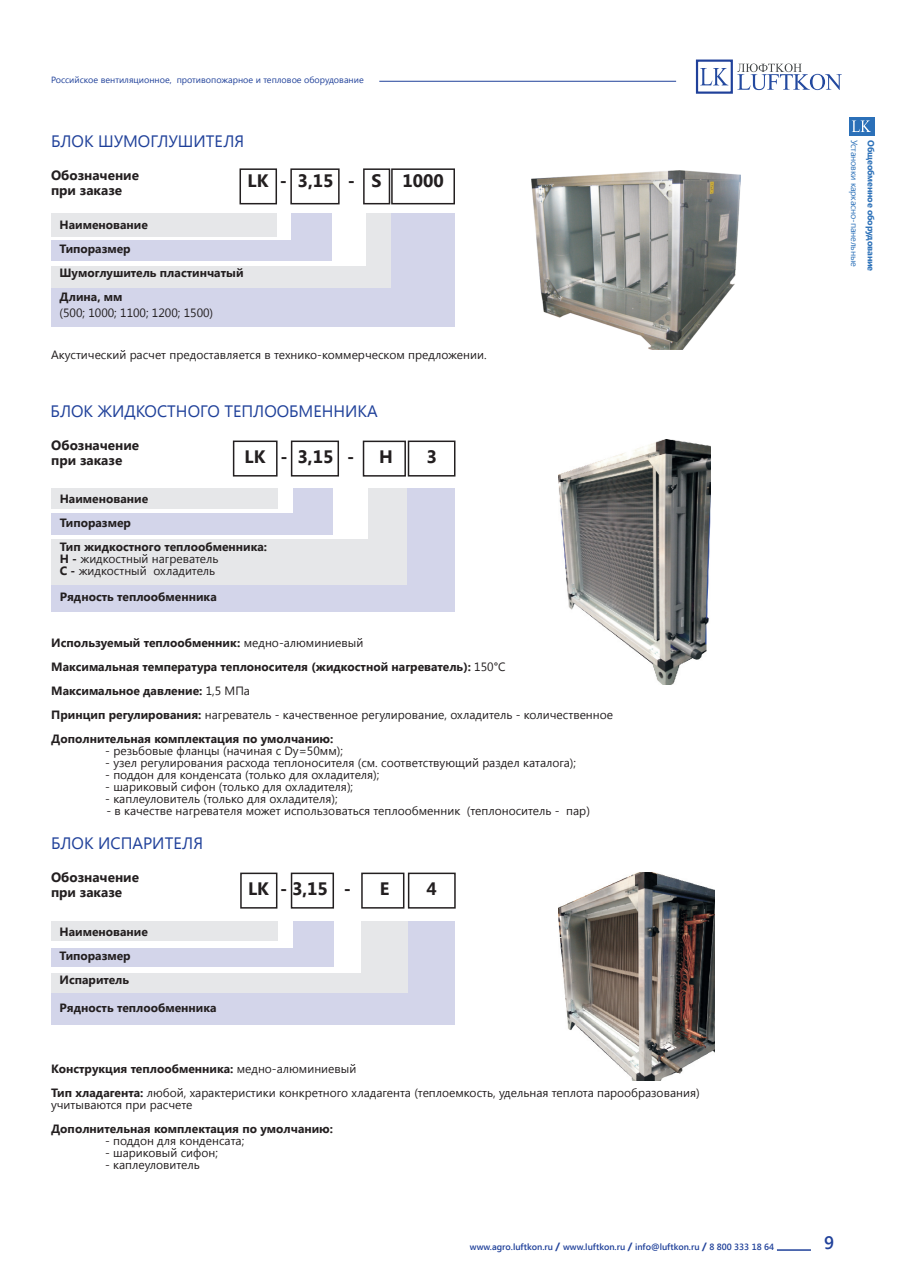
<style>
.page{position:relative;width:910px;height:1280px;background:#fff}
.page>*{position:absolute;margin:0;border:0;box-sizing:border-box;transform-origin:0 0}
.t1{font:700 18px "Segoe UI";color:#231f20}
.t2{font:600 18px "Segoe UI";color:#20419a}
.t3{font:16.5px "Segoe UI";color:#20419a}
.t4{font:700 13.5px "Segoe UI";color:#231f20}
.t5{font:12px "Segoe UI";color:#231f20}
.t6{font:700 12px "Segoe UI";color:#231f20}
.t7{font:600 9px "Segoe UI";color:#20419a}
.t8{font:9px "Segoe UI";color:#20419a}
.t9{font:9px "Segoe UI";letter-spacing:-.02em;color:#2b70b8}
.t10{font:700 9px "Segoe UI";letter-spacing:-.02em;color:#2b70b8}
.s1{font-weight:700}
.s2{font-weight:400}
.s3{font-weight:700;font-size:10.5px}
</style>
<div class="page">
<hr style="left:777px;top:1249px;width:34px;height:2px;background:#20419a">
<svg style="left:700px;top:68px;width:28px;height:17px"></svg>
<svg style="left:737px;top:64px;width:105px;height:26px"></svg>
<div style="left:696px;top:60px;width:37px;height:34px;border:2px solid #20419a"></div>
<div style="left:849px;top:117px;width:25px;height:19px;background:#2b70b8"></div>
<svg style="left:852px;top:120px;width:19px;height:12px"></svg>
<hr style="left:379px;top:81px;width:297px;height:1px;background:#20419a">
<img style="left:531px;top:170px;width:210px;height:179px">
<div style="left:239px;top:168px;width:38px;height:36px;border:2px solid #231f20"></div>
<div style="left:363px;top:168px;width:27px;height:36px;border:2px solid #231f20"></div>
<div style="left:290px;top:168px;width:50px;height:36px;border:2px solid #231f20"></div>
<div style="left:391px;top:168px;width:64px;height:36px;border:2px solid #231f20"></div>
<div style="left:51px;top:213px;width:404px;height:114px;background:#d3d5ea"></div>
<div style="left:51px;top:213px;width:339px;height:74px;background:#e6e7e9"></div>
<div style="left:51px;top:213px;width:315px;height:53px;background:#fff"></div>
<div style="left:51px;top:213px;width:280px;height:48px;background:#d3d5ea"></div>
<div style="left:51px;top:213px;width:240px;height:26px;background:linear-gradient(to right,#fff,#fff)"></div>
<div style="left:51px;top:213px;width:225px;height:23px;background:#e6e7e9"></div>
<img style="left:558px;top:440px;width:152px;height:244px">
<div style="left:233px;top:441px;width:45px;height:36px;border:2px solid #231f20"></div>
<div style="left:363px;top:441px;width:43px;height:36px;border:2px solid #231f20"></div>
<div style="left:291px;top:441px;width:48px;height:36px;border:2px solid #231f20"></div>
<div style="left:408px;top:441px;width:47px;height:36px;border:2px solid #231f20"></div>
<div style="left:51px;top:488px;width:404px;height:124px;background:#d3d5ea"></div>
<div style="left:51px;top:488px;width:356px;height:97px;background:#e6e7e9"></div>
<div style="left:51px;top:488px;width:317px;height:51px;background:#fff"></div>
<div style="left:51px;top:488px;width:282px;height:46px;background:#d3d5ea"></div>
<div style="left:51px;top:488px;width:242px;height:25px;background:#fff"></div>
<div style="left:51px;top:488px;width:227px;height:21px;background:#e6e7e9"></div>
<div style="left:240px;top:873px;width:37px;height:36px;border:2px solid #231f20"></div>
<div style="left:361px;top:873px;width:43px;height:36px;border:2px solid #231f20"></div>
<div style="left:291px;top:873px;width:43px;height:36px;border:2px solid #231f20"></div>
<div style="left:408px;top:873px;width:48px;height:36px;border:2px solid #231f20"></div>
<div style="left:51px;top:921px;width:404px;height:103px;background:#d3d5ea"></div>
<div style="left:51px;top:921px;width:356px;height:72px;background:#e6e7e9"></div>
<div style="left:51px;top:921px;width:309px;height:51px;background:#fff"></div>
<div style="left:51px;top:921px;width:282px;height:45px;background:#d3d5ea"></div>
<div style="left:51px;top:921px;width:241px;height:27px;background:#fff"></div>
<div style="left:51px;top:921px;width:227px;height:20px;background:#e6e7e9"></div>
<img style="left:558px;top:873px;width:156px;height:207px">
<p class="t8" style="left:51px;top:74px;width:314px">Российское вентиляционное, противопожарное и тепловое оборудование</p>
<p class="t3" style="left:51px;top:129px;width:195px">БЛОК ШУМОГЛУШИТЕЛЯ</p>
<p class="t4" style="left:51px;top:166px;width:90px">Обозначение</p>
<p class="t4" style="left:51px;top:181px;width:73px">при заказе</p>
<p class="t6" style="left:60px;top:216px;width:90px">Наименование</p>
<p class="t6" style="left:60px;top:240px;width:73px">Типоразмер</p>
<p class="t6" style="left:60px;top:264px;width:185px">Шумоглушитель пластинчатый</p>
<p class="t6" style="left:60px;top:288px;width:65px">Длина, мм</p>
<p class="t5" style="left:60px;top:305px;width:155px">(500; 1000; 1100; 1200; 1500)</p>
<p class="t5" style="left:51px;top:347px;width:437px">Акустический расчет предоставляется в технико-коммерческом предложении.</p>
<p class="t1" style="left:248px;top:168px;width:22px">LK</p>
<p class="t1" style="left:280px;top:168px;width:9px">-</p>
<p class="t1" style="left:298px;top:168px;width:37px">3,15</p>
<p class="t1" style="left:348px;top:168px;width:9px">-</p>
<p class="t1" style="left:372px;top:168px;width:12px">S</p>
<p class="t1" style="left:402px;top:168px;width:43px">1000</p>
<p class="t3" style="left:51px;top:399px;width:329px">БЛОК ЖИДКОСТНОГО ТЕПЛООБМЕННИКА</p>
<p class="t1" style="left:245px;top:443px;width:22px">LK</p>
<p class="t1" style="left:280px;top:443px;width:9px">-</p>
<p class="t1" style="left:298px;top:443px;width:37px">3,15</p>
<p class="t1" style="left:347px;top:443px;width:9px">-</p>
<p class="t1" style="left:379px;top:443px;width:15px">H</p>
<p class="t1" style="left:426px;top:443px;width:12px">3</p>
<p class="t4" style="left:51px;top:436px;width:90px">Обозначение</p>
<p class="t4" style="left:51px;top:451px;width:73px">при заказе</p>
<p class="t6" style="left:60px;top:490px;width:90px">Наименование</p>
<p class="t6" style="left:60px;top:514px;width:73px">Типоразмер</p>
<p class="t6" style="left:60px;top:538px;width:209px">Тип жидкостного теплообменника:</p>
<p class="t5" style="left:60px;top:550px;width:160px"><span class="s1">H -</span> жидкостный нагреватель</p>
<p class="t5" style="left:60px;top:562px;width:157px"><span class="s1">C -</span> жидкостный охладитель</p>
<p class="t6" style="left:60px;top:588px;width:159px">Рядность теплообменника</p>
<p class="t6" style="left:51px;top:634px;width:314px">Используемый теплообменник: <span class="s2">медно-алюминиевый</span></p>
<p class="t6" style="left:51px;top:658px;width:456px">Максимальная температура теплоносителя (жидкостной нагреватель): <span class="s2">150°С</span></p>
<p class="t6" style="left:51px;top:682px;width:200px">Максимальное давление: <span class="s2">1,5 МПа</span></p>
<p class="t5" style="left:51px;top:707px;width:563px"><span class="s1">Принцип регулирования:</span> нагреватель - качественное регулирование, охладитель - количественное</p>
<p class="t6" style="left:51px;top:730px;width:284px">Дополнительная комплектация по умолчанию:</p>
<p class="t5" style="left:105px;top:743px;width:239px">- резьбовые фланцы (начиная с Dу=50мм);</p>
<p class="t5" style="left:105px;top:755px;width:472px">- узел регулирования расхода теплоносителя (см. соответствующий раздел каталога);</p>
<p class="t5" style="left:105px;top:767px;width:276px">- поддон для конденсата (только для охладителя);</p>
<p class="t5" style="left:105px;top:779px;width:249px">- шариковый сифон (только для охладителя);</p>
<p class="t5" style="left:105px;top:791px;width:234px">- каплеуловитель (только для охладителя);</p>
<p class="t5" style="left:107px;top:803px;width:485px">- в качестве нагревателя может использоваться теплообменник (теплоноситель - пар)</p>
<p class="t3" style="left:51px;top:831px;width:154px">БЛОК ИСПАРИТЕЛЯ</p>
<p class="t1" style="left:248px;top:875px;width:22px">LK</p>
<p class="t1" style="left:280px;top:875px;width:49px">- 3,15</p>
<p class="t1" style="left:344px;top:875px;width:9px">-</p>
<p class="t1" style="left:380px;top:875px;width:11px">E</p>
<p class="t1" style="left:427px;top:875px;width:12px">4</p>
<p class="t4" style="left:51px;top:868px;width:90px">Обозначение</p>
<p class="t4" style="left:51px;top:883px;width:73px">при заказе</p>
<p class="t6" style="left:60px;top:923px;width:90px">Наименование</p>
<p class="t6" style="left:60px;top:947px;width:73px">Типоразмер</p>
<p class="t6" style="left:60px;top:971px;width:71px">Испаритель</p>
<p class="t6" style="left:60px;top:999px;width:159px">Рядность теплообменника</p>
<p class="t6" style="left:51px;top:1060px;width:307px">Конструкция теплообменника: <span class="s2">медно-алюминиевый</span></p>
<p class="t5" style="left:51px;top:1084px;width:650px"><span class="s1">Тип хладагента:</span> любой, характеристики конкретного хладагента (теплоемкость, удельная теплота парообразования)</p>
<p class="t5" style="left:51px;top:1096px;width:143px">учитываются при расчете</p>
<p class="t6" style="left:51px;top:1120px;width:284px">Дополнительная комплектация по умолчанию:</p>
<p class="t5" style="left:105px;top:1132px;width:141px">- поддон для конденсата;</p>
<p class="t5" style="left:105px;top:1144px;width:115px">- шариковый сифон;</p>
<p class="t5" style="left:105px;top:1156px;width:96px">- каплеуловитель</p>
<p class="t9" style="left:861px;top:140px;width:128px;rotate:90deg">Установки каркасно-панельные</p>
<p class="t10" style="left:877px;top:140px;width:133px;rotate:90deg">Общеобменное оборудование</p>
<p class="t7" style="left:470px;top:1240px;width:306px">www.agro.luftkon.ru <span class="s3">/</span> www.luftkon.ru <span class="s3">/</span> info@luftkon.ru <span class="s3">/</span> 8 800 333 18 64</p>
<h1 class="t2" style="left:824px;top:1230px;width:11px">9</h1>
</div>
